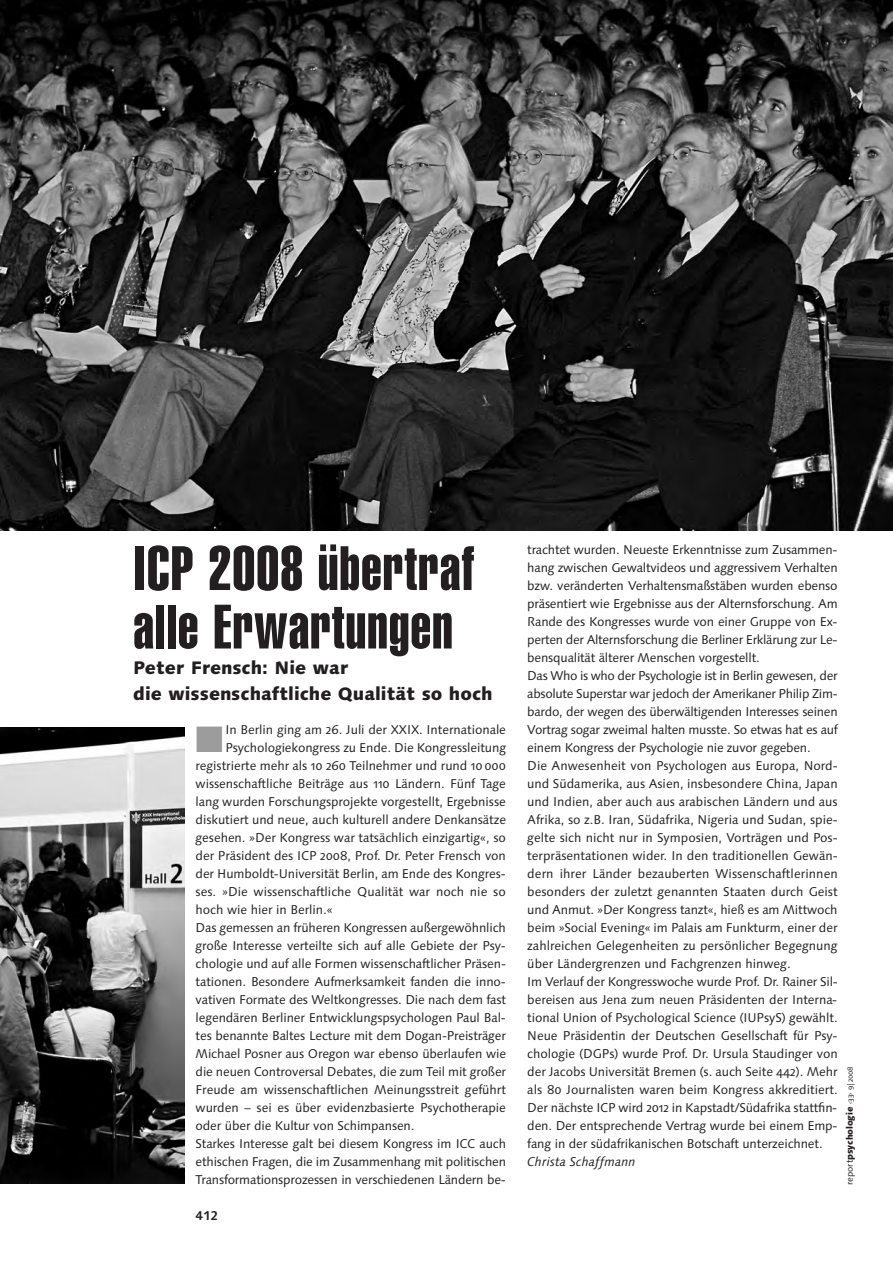
<style>
.page{position:relative;width:893px;height:1263px;background:#fff}
.page>*{position:absolute;margin:0;border:0;box-sizing:border-box;transform-origin:0 0}
.t1{font:61.5px/58.5px "Helvetica Extra Compressed";letter-spacing:.02em;color:#231f20}
.t2{font:36.75px "Zapf Dingbats";color:#9c9c9c}
.t3{font:800 18px/25.5px "Linotype Syntax Os F";color:#231f20}
.t4{font:12.75px/18px "Linotype Syntax Os F";letter-spacing:-.01em;color:#231f20}
.t5{font:italic 12.75px "Linotype Syntax Os F";color:#231f20}
.t6{font:700 12.75px "Linotype Syntax";color:#231f20}
.t7{font:800 9px "Linotype Syntax Os F";letter-spacing:-.015em;color:#231f20}
.s1{font-weight:400}
.s2{font-weight:400;font-size:7.5px}
</style>
<div class="page">
<img style="left:0;top:727px;width:184px;height:457px">
<img style="left:0;top:0;width:893px;height:530px">
<h1 class="t1" style="left:133px;top:543px;width:342px">ICP 2008 übertraf alle Erwartungen</h1>
<h3 class="t3" style="left:133px;top:656px;width:361px">Peter Frensch: Nie war<br>die wissenschaftliche Qualität so hoch</h3>
<h2 class="t2" style="left:196px;top:718px;width:29px">■</h2>
<p class="t4" style="left:225px;top:722px;width:282px">In Berlin ging am 26. Juli der XXIX. Internationale</p>
<p class="t4" style="left:225px;top:740px;width:282px">Psychologiekongress zu Ende. Die Kongressleitung</p>
<p class="t4" style="left:196px;top:758px;width:312px">registrierte mehr als 10 260 Teilnehmer und rund 10000</p>
<p class="t4" style="left:196px;top:776px;width:312px">wissenschaftliche Beiträge aus 110 Ländern. Fünf Tage</p>
<p class="t4" style="left:196px;top:794px;width:312px">lang wurden Forschungsprojekte vorgestellt, Ergebnisse</p>
<p class="t4" style="left:196px;top:812px;width:312px">diskutiert und neue, auch kulturell andere Denkansätze</p>
<p class="t4" style="left:196px;top:830px;width:312px">gesehen. »Der Kongress war tatsächlich einzigartig«, so</p>
<p class="t4" style="left:196px;top:848px;width:312px">der Präsident des ICP 2008, Prof. Dr. Peter Frensch von</p>
<p class="t4" style="left:196px;top:866px;width:312px">der Humboldt-Universität Berlin, am Ende des Kongres-</p>
<p class="t4" style="left:196px;top:884px;width:312px">ses. »Die wissenschaftliche Qualität war noch nie so</p>
<p class="t4" style="left:196px;top:902px;width:139px">hoch wie hier in Berlin.«</p>
<p class="t4" style="left:196px;top:920px;width:312px">Das gemessen an früheren Kongressen außergewöhnlich</p>
<p class="t4" style="left:196px;top:938px;width:311px">große Interesse verteilte sich auf alle Gebiete der Psy-</p>
<p class="t4" style="left:196px;top:956px;width:312px">chologie und auf alle Formen wissenschaftlicher Präsen-</p>
<p class="t4" style="left:196px;top:974px;width:312px">tationen. Besondere Aufmerksamkeit fanden die inno-</p>
<p class="t4" style="left:196px;top:992px;width:312px">vativen Formate des Weltkongresses. Die nach dem fast</p>
<p class="t4" style="left:196px;top:1010px;width:312px">legendären Berliner Entwicklungspsychologen Paul Bal-</p>
<p class="t4" style="left:196px;top:1028px;width:312px">tes benannte Baltes Lecture mit dem Dogan-Preisträger</p>
<p class="t4" style="left:196px;top:1046px;width:312px">Michael Posner aus Oregon war ebenso überlaufen wie</p>
<p class="t4" style="left:196px;top:1064px;width:312px">die neuen Controversal Debates, die zum Teil mit großer</p>
<p class="t4" style="left:196px;top:1082px;width:312px">Freude am wissenschaftlichen Meinungsstreit geführt</p>
<p class="t4" style="left:196px;top:1100px;width:312px">wurden – sei es über evidenzbasierte Psychotherapie</p>
<p class="t4" style="left:196px;top:1118px;width:220px">oder über die Kultur von Schimpansen.</p>
<p class="t4" style="left:196px;top:1136px;width:312px">Starkes Interesse galt bei diesem Kongress im ICC auch</p>
<p class="t4" style="left:196px;top:1154px;width:312px">ethischen Fragen, die im Zusammenhang mit politischen</p>
<p class="t4" style="left:196px;top:1172px;width:312px">Transformationsprozessen in verschiedenen Ländern be-</p>
<p class="t6" style="left:196px;top:1210px;width:24px">412</p>
<p class="t4" style="left:527px;top:542px;width:312px">trachtet wurden. Neueste Erkenntnisse zum Zusammen&shy;hang zwischen Gewaltvideos und aggressivem Verhalten bzw. veränderten Verhaltensmaßstäben wurden ebenso präsentiert wie Ergebnisse aus der Alternsforschung. Am Rande des Kongresses wurde von einer Gruppe von Ex&shy;perten der Alternsforschung die Berliner Erklärung zur Le&shy;bensqualität älterer Menschen vorgestellt.<br>Das Who is who der Psychologie ist in Berlin gewesen, der absolute Superstar war jedoch der Amerikaner Philip Zim&shy;bardo, der wegen des überwältigenden Interesses seinen Vortrag sogar zweimal halten musste. So etwas hat es auf einem Kongress der Psychologie nie zuvor gegeben.<br>Die Anwesenheit von Psychologen aus Europa, Nord&shy;und Südamerika, aus Asien, insbesondere China, Japan und Indien, aber auch aus arabischen Ländern und aus Afrika, so z.B. Iran, Südafrika, Nigeria und Sudan, spie&shy;gelte sich nicht nur in Symposien, Vorträgen und Pos&shy;terpräsentationen wider. In den traditionellen Gewän&shy;dern ihrer Länder bezauberten Wissenschaftlerinnen besonders der zuletzt genannten Staaten durch Geist und Anmut. »Der Kongress tanzt«, hieß es am Mittwoch beim »Social Evening« im Palais am Funkturm, einer der zahlreichen Gelegenheiten zu persönlicher Begegnung über Ländergrenzen und Fachgrenzen hinweg.<br>Im Verlauf der Kongresswoche wurde Prof. Dr. Rainer Sil&shy;bereisen aus Jena zum neuen Präsidenten der Interna&shy;tional Union of Psychological Science (IUPsyS) gewählt.<br>Neue Präsidentin der Deutschen Gesellschaft für Psy&shy;chologie (DGPs) wurde Prof. Dr. Ursula Staudinger von der Jacobs Universität Bremen (s. auch Seite 442). Mehr als 80 Journalisten waren beim Kongress akkreditiert.<br>Der nächste ICP wird 2012 in Kapstadt/Südafrika stattfin&shy;den. Der entsprechende Vertrag wurde bei einem Emp&shy;fang in der südafrikanischen Botschaft unterzeichnet.</p>
<p class="t5" style="left:527px;top:1157px;width:110px">Christa Schaffmann</p>
<p class="t7" style="left:846px;top:1185px;width:120px;rotate:-90deg"><span class="s1">report</span>psychologie <span class="s2">‹33› 9|2008</span></p>
</div>
